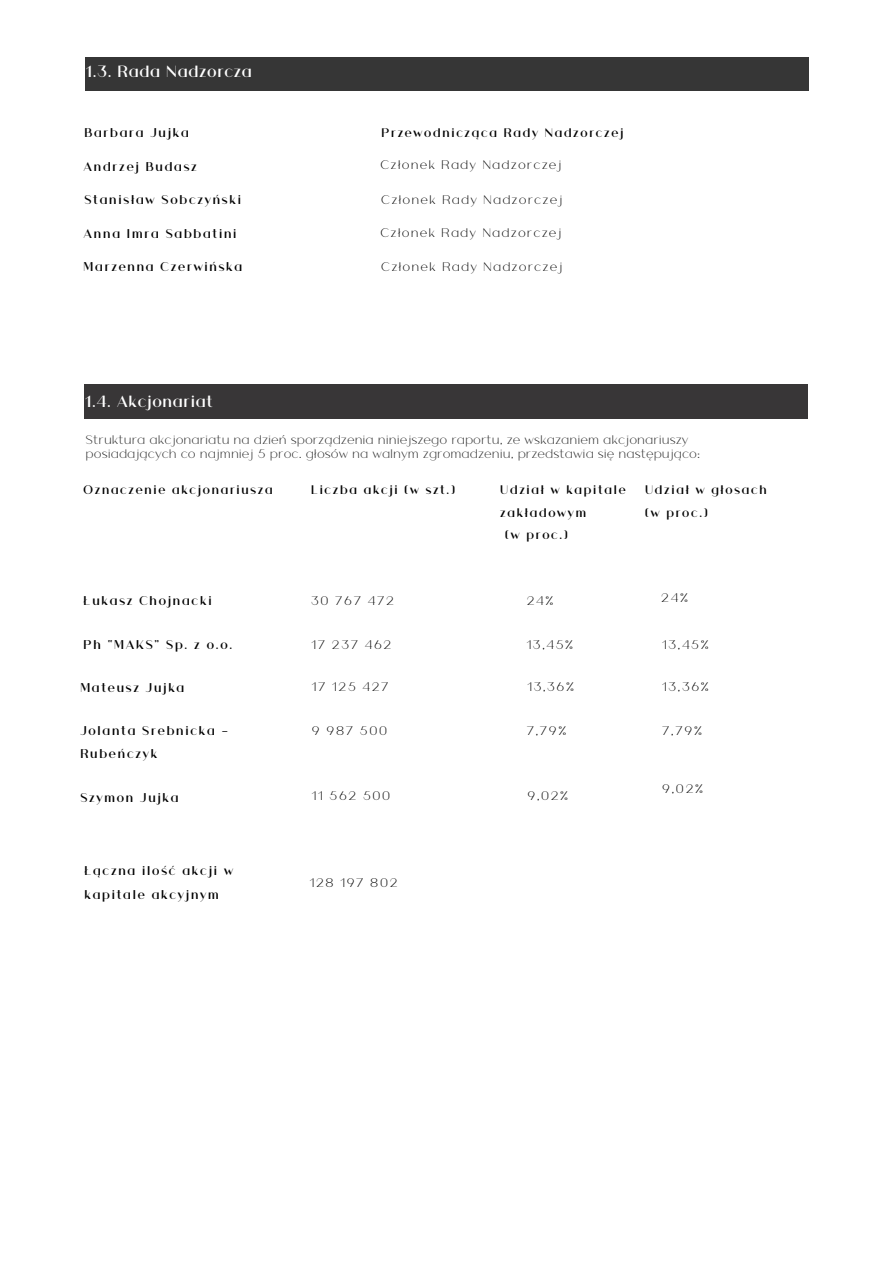
<style>
.page{position:relative;width:894px;height:1264px;background:#fff}
.page>*{position:absolute;margin:0;border:0;box-sizing:border-box;transform-origin:0 0}
.t1{font:17.25px "Athena";color:#fff}
.t2{font:13.5px/23.7px "Athena";letter-spacing:.08em;color:#000}
.t3{font:300 13.2px "Athena";letter-spacing:.08em;color:#000}
.t4{font:300 13.2px/13.5px "Athena";color:#222}
.t5{font:13.2px/22.5px "Athena";letter-spacing:.08em;color:#000}
</style>
<div class="page">
<div style="left:85px;top:385px;width:722px;height:33px;background:#383637"></div>
<div style="left:86px;top:57px;width:722px;height:34px;background:#363636"></div>
<p class="t1" style="left:86px;top:65px;width:168px">1.3. Rada Nadzorcza</p>
<p class="t2" style="left:84px;top:122px;width:107px">Barbara Jujka</p>
<p class="t2" style="left:83px;top:156px;width:115px">Andrzej Budasz</p>
<p class="t2" style="left:84px;top:188px;width:159px">Stanisław Sobczyński</p>
<p class="t2" style="left:83px;top:223px;width:155px">Anna Imra Sabbatini</p>
<p class="t2" style="left:83px;top:256px;width:161px">Marzenna Czerwińska</p>
<p class="t5" style="left:381px;top:123px;width:244px">Przewodnicząca Rady Nadzorczej</p>
<p class="t3" style="left:380px;top:160px;width:182px">Członek Rady Nadzorczej</p>
<p class="t3" style="left:381px;top:194px;width:182px">Członek Rady Nadzorczej</p>
<p class="t3" style="left:380px;top:228px;width:182px">Członek Rady Nadzorczej</p>
<p class="t3" style="left:381px;top:261px;width:182px">Członek Rady Nadzorczej</p>
<p class="t1" style="left:85px;top:394px;width:130px">1.4. Akcjonariat</p>
<h1 class="t4" style="left:86px;top:434px;width:616px">Struktura akcjonariatu na dzień sporządzenia niniejszego raportu, ze wskazaniem akcjonariuszy posiadających co najmniej 5 proc. głosów na walnym zgromadzeniu, przedstawia się następująco:</h1>
<p class="t5" style="left:83px;top:479px;width:191px">Oznaczenie akcjonariusza</p>
<p class="t5" style="left:310px;top:480px;width:146px">Liczba akcji (w szt.)</p>
<p class="t5" style="left:500px;top:480px;width:127px">Udział w kapitale zakładowym</p>
<p class="t5" style="left:505px;top:525px;width:65px">(w proc.)</p>
<p class="t5" style="left:644px;top:479px;width:124px">Udział w głosach</p>
<p class="t5" style="left:644px;top:502px;width:65px">(w proc.)</p>
<p class="t2" style="left:83px;top:590px;width:130px">Łukasz Chojnacki</p>
<p class="t3" style="left:660px;top:592px;width:29px">24%</p>
<p class="t3" style="left:526px;top:639px;width:48px">13,45%</p>
<p class="t3" style="left:661px;top:639px;width:48px">13,45%</p>
<p class="t2" style="left:80px;top:676px;width:106px">Mateusz Jujka</p>
<p class="t3" style="left:311px;top:681px;width:79px">17 125 427</p>
<p class="t3" style="left:527px;top:681px;width:49px">13,36%</p>
<p class="t3" style="left:661px;top:681px;width:49px">13,36%</p>
<p class="t2" style="left:80px;top:719px;width:150px">Jolanta Srebnicka -<br>Rubeńczyk</p>
<p class="t3" style="left:311px;top:726px;width:77px">9 987 500</p>
<p class="t3" style="left:526px;top:726px;width:42px">7,79%</p>
<p class="t3" style="left:661px;top:726px;width:42px">7,79%</p>
<p class="t3" style="left:311px;top:790px;width:80px">11 562 500</p>
<p class="t3" style="left:527px;top:790px;width:43px">9,02%</p>
<p class="t3" style="left:310px;top:595px;width:85px">30 767 472</p>
<h1 class="t3" style="left:526px;top:596px;width:29px">24%</h1>
<p class="t2" style="left:83px;top:633px;width:151px">Ph “MAKS” Sp. z o.o.</p>
<p class="t3" style="left:311px;top:639px;width:82px">17 237 462</p>
<p class="t3" style="left:661px;top:783px;width:43px">9,02%</p>
<p class="t2" style="left:80px;top:786px;width:100px">Szymon Jujka</p>
<p class="t2" style="left:84px;top:860px;width:151px">Łączna ilość akcji w kapitale akcyjnym</p>
<p class="t3" style="left:309px;top:877px;width:90px">128 197 802</p>
</div>
